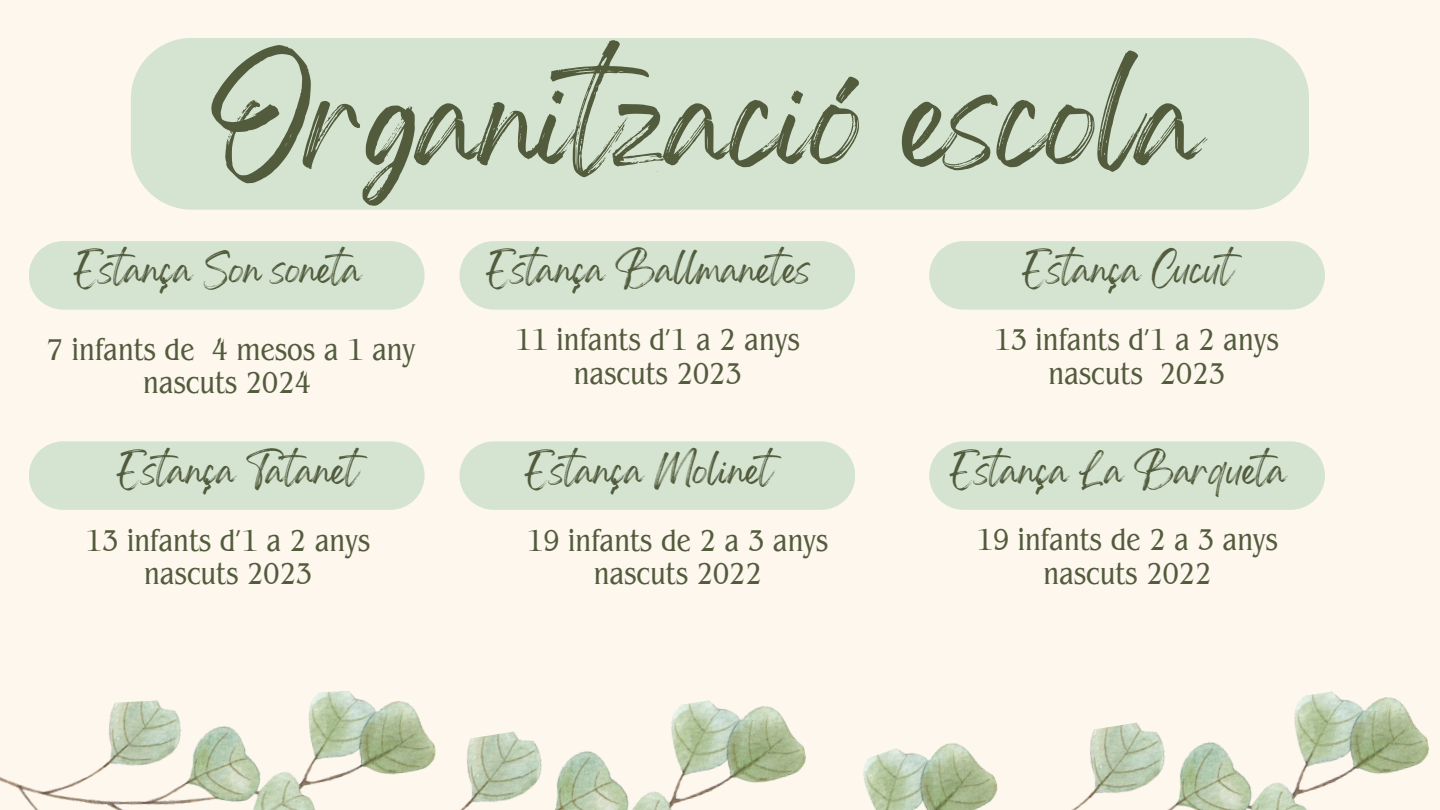
<style>
.page{position:relative;width:1440px;height:810px;background:#fdf7ee}
.page>*{position:absolute;margin:0;border:0;box-sizing:border-box;transform-origin:0 0}
.t1{font:98.5px "Gellatio";color:#535b3d}
.t2{font:condensed 31.6px/33.8px "Benguiat Pro ITC";letter-spacing:-.01em;color:#535b3d;text-align:center}
.t3{font:28.3px "Gellatio";color:#535b3d}
</style>
<div class="page">
<img style="left:0;top:700px;width:306px;height:110px">
<div style="left:131px;top:38px;width:1178px;height:172px;background:#d4e4d1"></div>
<div style="left:29px;top:241px;width:396px;height:69px;background:#d4e4d1"></div>
<img style="left:306px;top:691px;width:479px;height:119px">
<img style="left:1072px;top:691px;width:357px;height:119px">
<img style="left:523px;top:721px;width:475px;height:89px">
<div style="left:460px;top:241px;width:395px;height:69px;background:#d4e4d1"></div>
<div style="left:929px;top:241px;width:396px;height:69px;background:#d4e4d1"></div>
<div style="left:29px;top:441px;width:396px;height:69px;background:#d4e4d1"></div>
<div style="left:460px;top:441px;width:395px;height:69px;background:#d4e4d1"></div>
<div style="left:929px;top:441px;width:396px;height:69px;background:#d4e4d1"></div>
<p class="t1" style="left:213px;top:96px;width:990px">Organització escola</p>
<p class="t3" style="left:73px;top:263px;width:289px">Estança Son soneta</p>
<h2 class="t3" style="left:486px;top:263px;width:326px">Estança Ballmanetes</h2>
<h2 class="t3" style="left:1022px;top:263px;width:228px">Estança Cucut</h2>
<h2 class="t2" style="left:47px;top:337px;width:370px">7 infants de 4 mesos a 1 any nascuts 2024</h2>
<h2 class="t2" style="left:515px;top:327px;width:286px">11 infants d’1 a 2 anys nascuts 2023</h2>
<p class="t2" style="left:994px;top:327px;width:286px">13 infants d’1 a 2 anys nascuts 2023</p>
<p class="t3" style="left:117px;top:463px;width:259px">Estança Tatanet</p>
<h2 class="t3" style="left:524px;top:463px;width:265px">Estança Molinet</h2>
<p class="t3" style="left:949px;top:463px;width:338px">Estança La Barqueta</p>
<p class="t2" style="left:86px;top:528px;width:286px">13 infants d’1 a 2 anys nascuts 2023</p>
<p class="t2" style="left:527px;top:528px;width:303px">19 infants de 2 a 3 anys nascuts 2022</p>
<p class="t2" style="left:976px;top:528px;width:303px">19 infants de 2 a 3 anys nascuts 2022</p>
</div>
